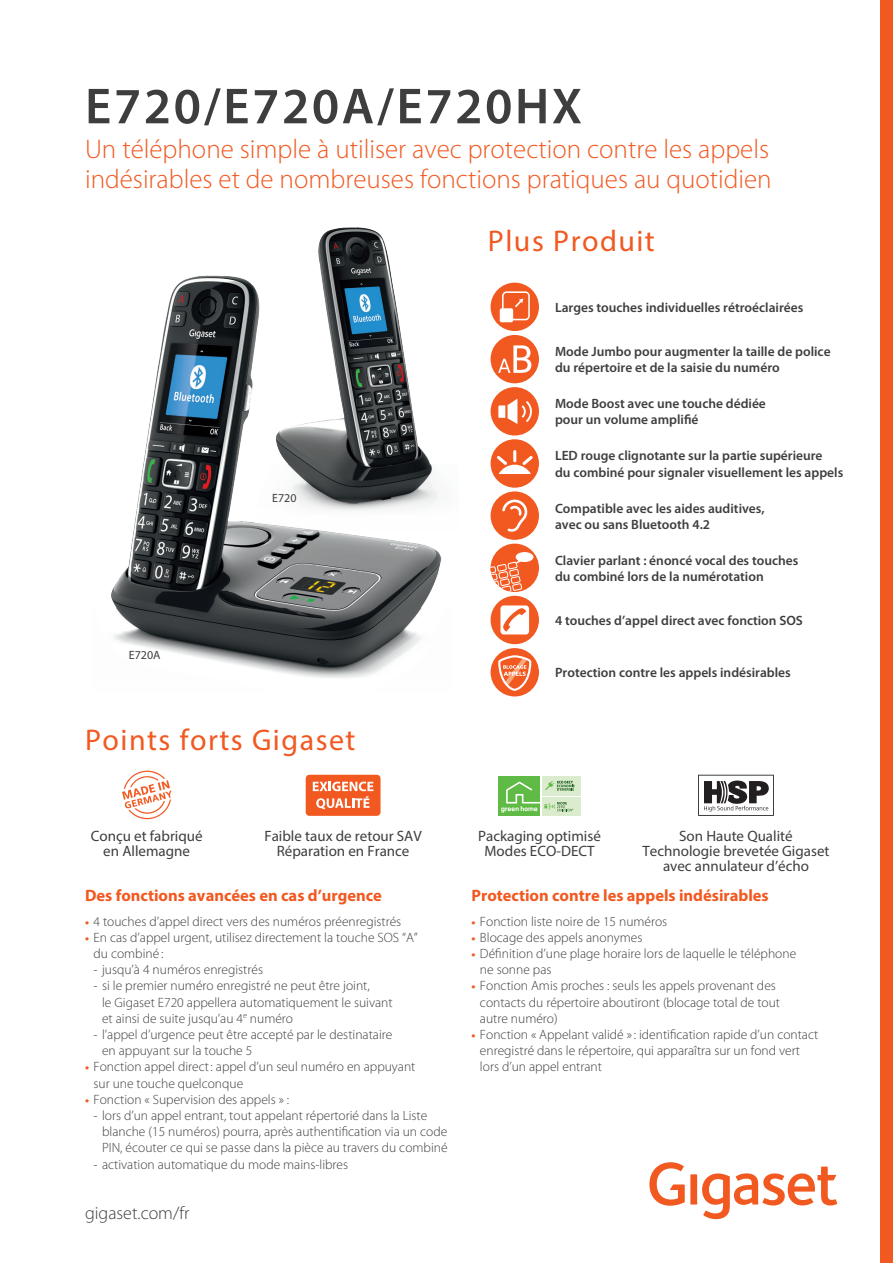
<style>
.page{position:relative;width:893px;height:1263px;background:#fff}
.page>*{position:absolute;margin:0;border:0;box-sizing:border-box;transform-origin:0 0}
.t1{font:600 51px "Myriad Pro";letter-spacing:.05em;color:#3e3e3f}
.t2{font:30px "Myriad Pro";letter-spacing:.05em;color:#f15921}
.t3{font:300 27px/30px "Myriad Pro";color:#f15921}
.t4{font:300 18px "Myriad Pro";color:#3e3e3f}
.t5{font:700 16.5px "Myriad Pro";color:#f15921}
.t6{font:15px/15px "Myriad Pro";color:#3e3e3f;text-align:center}
.t7{font:300 13.5px/16.2px "Myriad Pro";color:#3e3e3f}
.t8{font:600 13.5px/16.2px "Myriad Pro";color:#3e3e3f}
.t9{font:12px "Myriad Pro";color:#3e3e3f}
.s1{font-weight:700;font-size:12px;color:#f15921}
</style>
<div class="page">
<img style="left:318px;top:228px;width:74px;height:48px">
<svg style="left:649px;top:1162px;width:188px;height:57px"></svg>
<div style="left:880px;top:0;width:13px;height:1263px;background:#f15921"></div>
<div style="left:498px;top:776px;width:42px;height:39px;background:#60bb46"></div>
<div style="left:542px;top:776px;width:39px;height:20px;background:#dbebcd"></div>
<div style="left:542px;top:797px;width:39px;height:18px;background:#dbebcd"></div>
<svg style="left:501px;top:781px;width:73px;height:31px"></svg>
<svg style="left:698px;top:775px;width:76px;height:41px"></svg>
<div style="left:306px;top:775px;width:75px;height:41px;background:#f15921;border-radius:4px"></div>
<svg style="left:313px;top:781px;width:60px;height:28px"></svg>
<svg style="left:122px;top:771px;width:49px;height:48px"></svg>
<img style="left:111px;top:276px;width:331px;height:402px">
<div style="left:491px;top:648px;width:48px;height:48px;background:#f15921;border-radius:50%"></div>
<svg style="left:497px;top:653px;width:35px;height:39px"></svg>
<div style="left:491px;top:439px;width:48px;height:49px;background:#f15921;border-radius:50%"></div>
<svg style="left:497px;top:450px;width:36px;height:24px"></svg>
<div style="left:491px;top:387px;width:48px;height:48px;background:#f15921;border-radius:50%"></div>
<svg style="left:498px;top:399px;width:34px;height:25px"></svg>
<div style="left:491px;top:335px;width:48px;height:48px;background:#f15921;border-radius:50%"></div>
<svg style="left:498px;top:345px;width:33px;height:28px"></svg>
<div style="left:491px;top:283px;width:48px;height:48px;background:#f15921;border-radius:50%"></div>
<svg style="left:500px;top:291px;width:30px;height:31px"></svg>
<div style="left:491px;top:491px;width:48px;height:49px;background:#f15921;border-radius:50%"></div>
<svg style="left:502px;top:500px;width:25px;height:32px"></svg>
<div style="left:491px;top:596px;width:48px;height:48px;background:#f15921;border-radius:50%"></div>
<svg style="left:500px;top:605px;width:29px;height:29px"></svg>
<div style="left:491px;top:544px;width:48px;height:48px;background:#f15921;border-radius:50%"></div>
<svg style="left:491px;top:552px;width:42px;height:40px"></svg>
<h1 class="t1" style="left:85px;top:78px;width:498px">E720/E720A/E720HX</h1>
<h3 class="t3" style="left:85px;top:134px;width:688px">Un téléphone simple à utiliser avec protection contre les appels indésirables et de nombreuses fonctions pratiques au quotidien</h3>
<h2 class="t2" style="left:488px;top:223px;width:168px">Plus Produit</h2>
<p class="t8" style="left:555px;top:299px;width:250px">Larges touches individuelles rétroéclairées</p>
<p class="t8" style="left:555px;top:344px;width:277px">Mode Jumbo pour augmenter la taille de police du répertoire et de la saisie du numéro</p>
<p class="t9" style="left:129px;top:648px;width:33px">E720A</p>
<p class="t9" style="left:272px;top:490px;width:26px">E720</p>
<h2 class="t2" style="left:85px;top:721px;width:272px">Points forts Gigaset</h2>
<p class="t8" style="left:555px;top:396px;width:212px">Mode Boost avec une touche dédiée pour un volume amplifié</p>
<p class="t8" style="left:555px;top:448px;width:290px">LED rouge clignotante sur la partie supérieure<br>du combiné pour signaler visuellement les appels</p>
<p class="t8" style="left:555px;top:500px;width:211px">Compatible avec les aides auditives, avec ou sans Bluetooth 4.2</p>
<p class="t8" style="left:555px;top:552px;width:245px">Clavier parlant : énoncé vocal des touches du combiné lors de la numérotation</p>
<p class="t8" style="left:555px;top:613px;width:249px">4 touches d’appel direct avec fonction SOS</p>
<p class="t8" style="left:555px;top:665px;width:237px">Protection contre les appels indésirables</p>
<p class="t6" style="left:91px;top:828px;width:113px">Conçu et fabriqué en Allemagne</p>
<p class="t6" style="left:264px;top:828px;width:159px">Faible taux de retour SAV<br>Réparation en France</p>
<p class="t6" style="left:478px;top:828px;width:124px">Packaging optimisé<br>Modes ECO-DECT</p>
<p class="t6" style="left:642px;top:828px;width:189px">Son Haute Qualité<br>Technologie brevetée Gigaset avec annulateur d’écho</p>
<p class="t5" style="left:85px;top:884px;width:298px">Des fonctions avancées en cas d’urgence</p>
<p class="t7" style="left:85px;top:913px;width:318px"><span class="s1">•</span> 4 touches d’appel direct vers des numéros préenregistrés</p>
<p class="t7" style="left:94px;top:929px;width:326px;text-indent:-9px"><span class="s1">•</span> En cas d’appel urgent, utilisez directement la touche SOS “A” du combiné :</p>
<p class="t7" style="left:94px;top:962px;width:171px">- jusqu’à 4 numéros enregistrés</p>
<p class="t7" style="left:102px;top:978px;width:292px;text-indent:-9px">- si le premier numéro enregistré ne peut être joint,<br>le Gigaset E720 appellera automatiquement le suivant et ainsi de suite jusqu’au 4<sup>e</sup> numéro</p>
<p class="t7" style="left:102px;top:1026px;width:292px;text-indent:-9px">- l’appel d’urgence peut être accepté par le destinataire en appuyant sur la touche 5</p>
<p class="t7" style="left:94px;top:1059px;width:323px;text-indent:-9px"><span class="s1">•</span> Fonction appel direct: appel d’un seul numéro en appuyant sur une touche quelconque</p>
<p class="t7" style="left:85px;top:1091px;width:206px"><span class="s1">•</span> Fonction « Supervision des appels » :</p>
<p class="t7" style="left:102px;top:1107px;width:347px;text-indent:-9px">- lors d’un appel entrant, tout appelant répertorié dans la Liste blanche (15 numéros) pourra, après authentification via un code<br>PIN, écouter ce qui se passe dans la pièce au travers du combiné</p>
<p class="t7" style="left:94px;top:1156px;width:256px">- activation automatique du mode mains-libres</p>
<h3 class="t4" style="left:85px;top:1202px;width:106px">gigaset.com/fr</h3>
<p class="t5" style="left:471px;top:884px;width:299px">Protection contre les appels indésirables</p>
<p class="t7" style="left:471px;top:913px;width:197px"><span class="s1">•</span> Fonction liste noire de 15 numéros</p>
<p class="t7" style="left:471px;top:929px;width:173px"><span class="s1">•</span> Blocage des appels anonymes</p>
<p class="t7" style="left:480px;top:945px;width:318px;text-indent:-9px"><span class="s1">•</span> Définition d’une plage horaire lors de laquelle le téléphone ne sonne pas</p>
<p class="t7" style="left:480px;top:978px;width:302px;text-indent:-9px"><span class="s1">•</span> Fonction Amis proches : seuls les appels provenant des contacts du répertoire aboutiront (blocage total de tout autre numéro)</p>
<p class="t7" style="left:480px;top:1026px;width:340px;text-indent:-9px"><span class="s1">•</span> Fonction « Appelant validé »: identification rapide d’un contact enregistré dans le répertoire, qui apparaîtra sur un fond vert lors d’un appel entrant</p>
</div>
